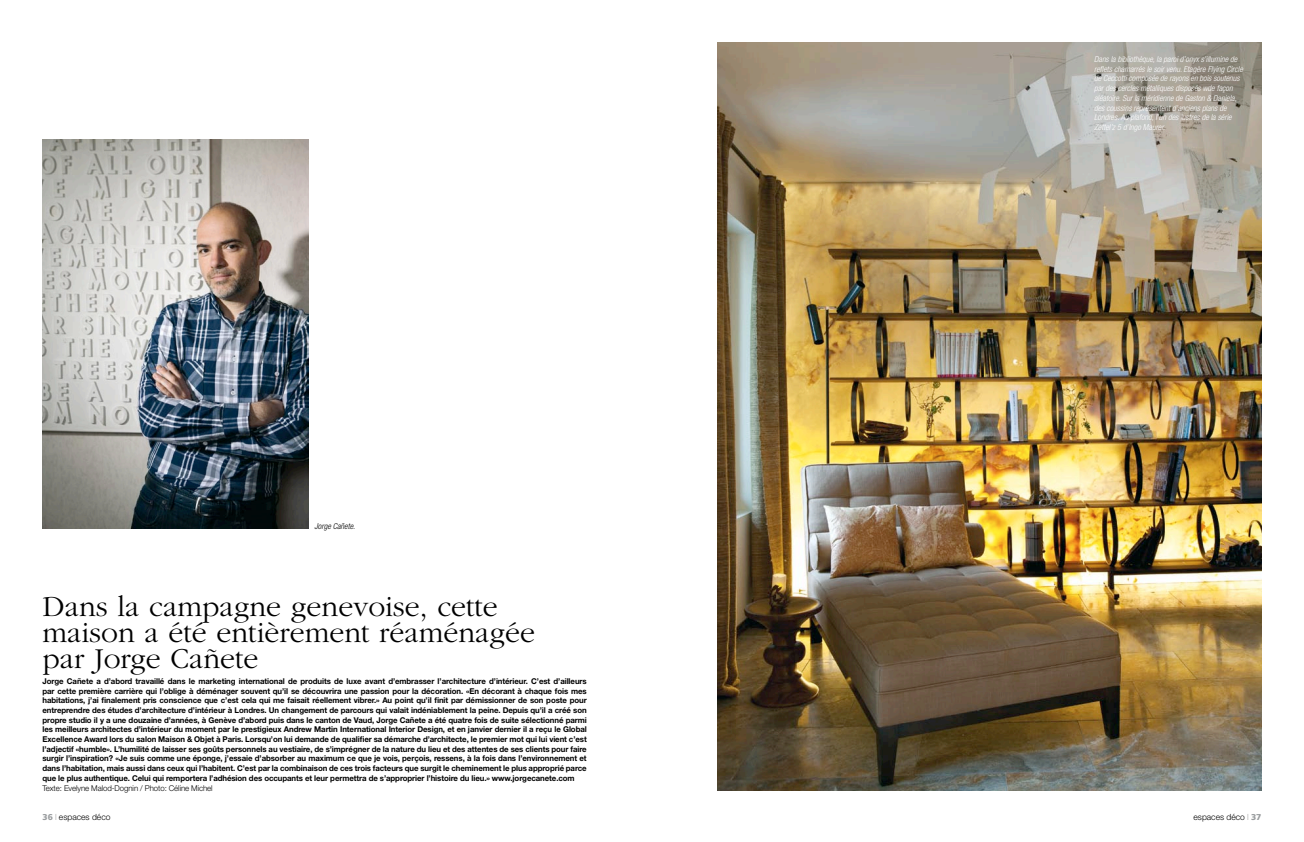
<style>
.page{position:relative;width:1304px;height:842px;background:#fff}
.page>*{position:absolute;margin:0;border:0;box-sizing:border-box;transform-origin:0 0}
.t1{font:300 30px/26px "Garamond";color:#000}
.t2{font:300 8.5px "Helvetica Neue";color:#000}
.t3{font:italic 300 condensed 8.2px/9.7px "Helvetica Neue";color:#fff}
.t4{font:italic 300 condensed 8.2px "Helvetica Neue";color:#000}
.t5{font:700 8px/9.7px "Helvetica Neue";letter-spacing:-.01em;color:#000;text-align:justify}
.t6{font:300 8px "Helvetica Neue";letter-spacing:-.01em;color:#000}
.s1{font-family:"Frutiger";font-weight:900;color:#9a9d9f}
.s2{font-weight:200}
</style>
<div class="page">
<img style="left:717px;top:43px;width:544px;height:748px">
<img style="left:43px;top:140px;width:265px;height:388px">
<p class="t4" style="left:315px;top:521px;width:42px">Jorge Cañete.</p>
<h1 class="t1" style="left:43px;top:593px;width:494px">Dans la campagne genevoise, cette maison a été entièrement réaménagée par Jorge Cañete</h1>
<p class="t5" style="left:43px;top:676px;width:546px">Jorge Cañete a d’abord travaillé dans le marketing international de produits de luxe avant d’embrasser l’architecture d’intérieur. C’est d’ailleurs par cette première carrière qui l’oblige à déménager souvent qu’il se découvrira une passion pour la décoration. «En décorant à chaque fois mes habitations, j’ai finalement pris conscience que c’est cela qui me faisait réellement vibrer.» Au point qu’il finit par démissionner de son poste pour entreprendre des études d’architecture d’intérieur à Londres. Un changement de parcours qui valait indéniablement la peine. Depuis qu’il a créé son propre studio il y a une douzaine d’années, à Genève d’abord puis dans le canton de Vaud, Jorge Cañete a été quatre fois de suite sélectionné parmi les meilleurs architectes d’intérieur du moment par le prestigieux Andrew Martin International Interior Design, et en janvier dernier il a reçu le Global Excellence Award lors du salon Maison &amp; Objet à Paris. Lorsqu’on lui demande de qualifier sa démarche d’architecte, le premier mot qui lui vient c’est l’adjectif «humble». L’humilité de laisser ses goûts personnels au vestiaire, de s’imprégner de la nature du lieu et des attentes de ses clients pour faire surgir l’inspiration? «Je suis comme une éponge, j’essaie d’absorber au maximum ce que je vois, perçois, ressens, à la fois dans l’environnement et dans l’habitation, mais aussi dans ceux qui l’habitent. C’est par la combinaison de ces trois facteurs que surgit le cheminement le plus approprié parce que le plus authentique. Celui qui remportera l’adhésion des occupants et leur permettra de s’approprier l’histoire du lieu.» www.jorgecanete.com</p>
<p class="t6" style="left:43px;top:783px;width:172px">Texte: Evelyne Malod-Dognin / Photo: Céline Michel</p>
<p class="t3" style="left:1094px;top:54px;width:150px">Dans la bibliothèque, la paroi d’onyx s’illumine de reflets chamarrés le soir venu. Etagère Flying Circle de Ceccotti composée de rayons en bois soutenus par des cercles métalliques disposés wde façon aléatoire. Sur la méridienne de Gaston &amp; Daniela, des coussins représentent d’anciens plans de Londres. Au plafond, l’un des lustres de la série Zettel’z 5 d’Ingo Maurer.</p>
<p class="t2" style="left:43px;top:812px;width:69px"><span class="s1">36</span> <span class="s2">I</span> espaces déco</p>
<p class="t2" style="left:1193px;top:812px;width:69px">espaces déco <span class="s2">I</span> <span class="s1">37</span></p>
</div>
